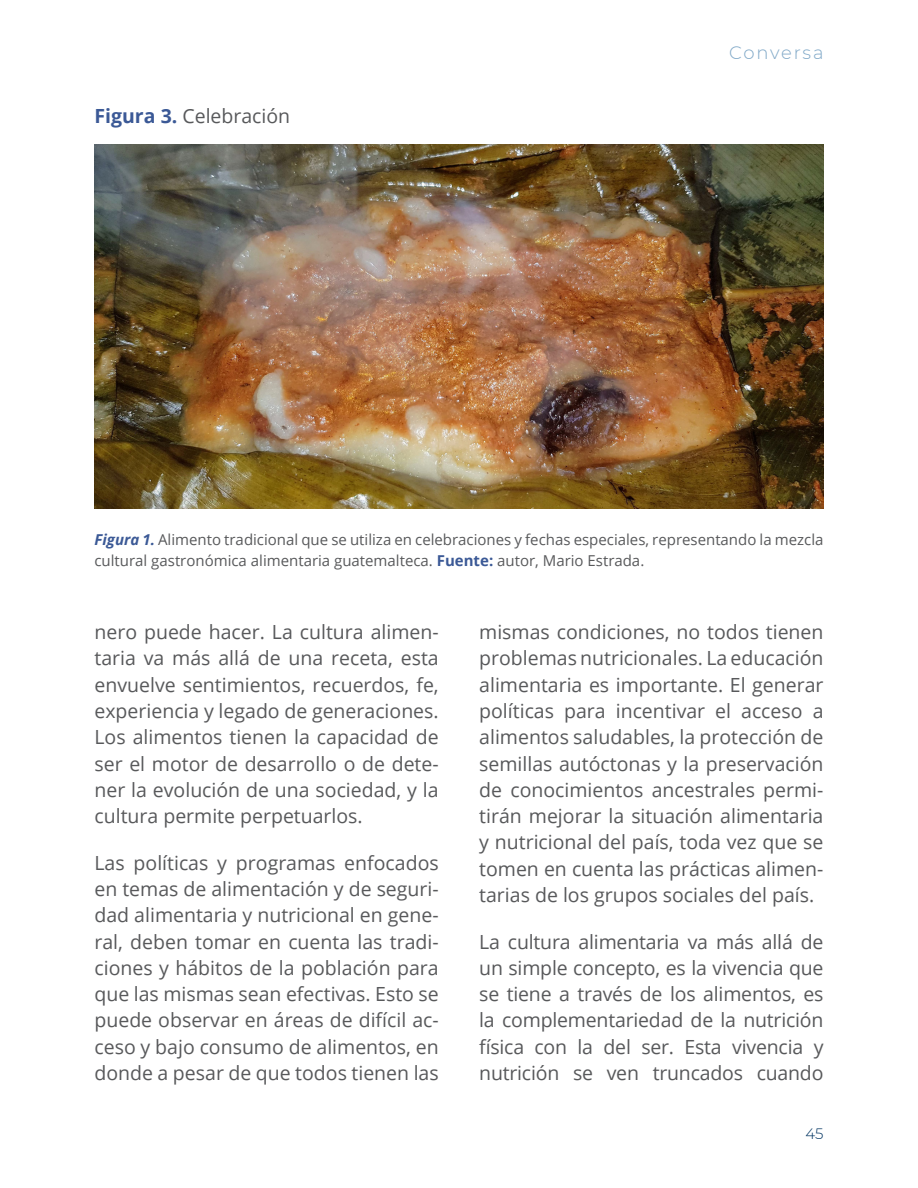
<style>
.page{position:relative;width:918px;height:1188px;background:#fff}
.page>*{position:absolute;margin:0;border:0;box-sizing:border-box;transform-origin:0 0}
.t1{font:19.5px/26.2px "Open Sans";color:#58595b;text-align:justify}
.t2{font:300 18px "Montserrat";letter-spacing:.095em;color:#81a9c8}
.t3{font:15px/21px "Open Sans";color:#58595b}
.t4{font:300 15px "Montserrat";color:#003361}
.s1{font-weight:700;color:#3b5996}
.s2{font-weight:700;font-style:italic;color:#3b5996}
</style>
<div class="page">
<img style="left:94px;top:144px;width:730px;height:365px">
<p class="t1" style="left:94px;top:102px;width:197px"><span class="s1">Figura 3.</span> Celebración</p>
<p class="t2" style="left:729px;top:41px;width:96px">Conversa</p>
<p class="t3" style="left:94px;top:529px;width:730px"><span class="s2">Figura 1.</span> Alimento tradicional que se utiliza en celebraciones y fechas especiales, representando la mezcla cultural gastronómica alimentaria guatemalteca. <span class="s1">Fuente:</span> autor, Mario Estrada.</p>
<p class="t1" style="left:94px;top:618px;width:346px">nero puede hacer. La cultura alimen&shy;taria va más allá de una receta, esta envuelve sentimientos, recuerdos, fe, experiencia y legado de generaciones.<br>Los alimentos tienen la capacidad de ser el motor de desarrollo o de dete&shy;ner la evolución de una sociedad, y la cultura permite perpetuarlos.</p>
<p class="t1" style="left:94px;top:849px;width:346px">Las políticas y programas enfocados en temas de alimentación y de seguri&shy;dad alimentaria y nutricional en gene&shy;ral, deben tomar en cuenta las tradi&shy;ciones y hábitos de la población para que las mismas sean efectivas. Esto se puede observar en áreas de difícil ac&shy;ceso y bajo consumo de alimentos, en donde a pesar de que todos tienen las</p>
<p class="t1" style="left:479px;top:618px;width:346px">mismas condiciones, no todos tienen problemas nutricionales. La educación alimentaria es importante. El generar políticas para incentivar el acceso a alimentos saludables, la protección de semillas autóctonas y la preservación de conocimientos ancestrales permi&shy;tirán mejorar la situación alimentaria y nutricional del país, toda vez que se tomen en cuenta las prácticas alimen&shy;tarias de los grupos sociales del país.</p>
<p class="t1" style="left:479px;top:928px;width:346px">La cultura alimentaria va más allá de un simple concepto, es la vivencia que se tiene a través de los alimentos, es la complementariedad de la nutrición física con la del ser. Esta vivencia y nutrición se ven truncados cuando</p>
<p class="t4" style="left:805px;top:1124px;width:20px">45</p>
</div>
